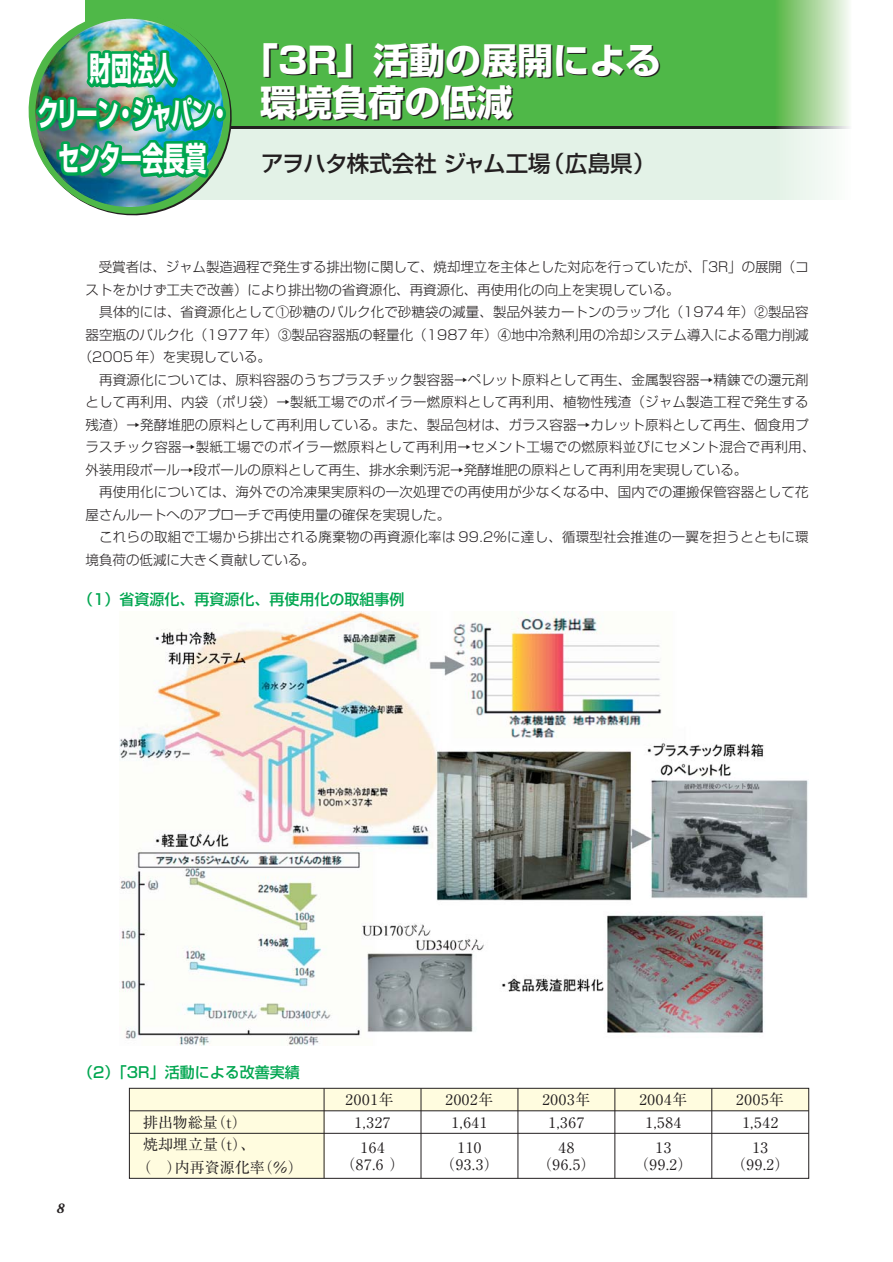
<style>
.page{position:relative;width:893px;height:1262px;background:#fff}
.page>*{position:absolute;margin:0;border:0;box-sizing:border-box;transform-origin:0 0}
.t1{font:700 36px/42px "Shin Go";color:#fff}
.t2{font:700 33px/45px "Shin Go";letter-spacing:-.03em;color:#fff;text-align:center;scale:.65 1}
.t3{font:500 22.5px "Shin Go";color:#231f20}
.t4{font:15px/22.5px "Ryumin";letter-spacing:.05em;color:#231f20;text-align:center}
.t5{font:500 15px "Shin Go";color:#00a650}
.t6{font:italic 700 15px "Adobe Garamond";color:#231f20}
.t7{font:300 13.5px "Shin Go";letter-spacing:.01em;color:#231f20}
.t8{font:300 13.5px "Shin Go";letter-spacing:-.01em;color:#231f20}
</style>
<div class="page">
<div style="left:85px;top:128px;width:766px;height:72px;background:#e3f2e7"></div>
<svg style="left:254px;top:0;width:595px;height:127px;background:#59ba51"></svg>
<svg style="left:254px;top:127px;width:595px;height:1px"></svg>
<img style="left:28px;top:0;width:224px;height:216px">
<img style="left:126px;top:19px;width:93px;height:65px">
<div style="left:129px;top:1088px;width:679px;height:22px;background:#fffcdf"></div>
<div style="left:129px;top:1110px;width:195px;height:67px;background:#fffcdf"></div>
<div style="left:129px;top:1087px;width:680px;height:91px;border:1px solid #231f20"></div>
<hr style="left:129px;top:1110px;width:679px;height:1px;background:#231f20">
<hr style="left:129px;top:1133px;width:679px;height:1px;background:#231f20">
<hr style="left:324px;top:1088px;width:1px;height:90px;background:#231f20">
<hr style="left:421px;top:1088px;width:1px;height:90px;background:#231f20">
<hr style="left:517px;top:1088px;width:1px;height:90px;background:#231f20">
<hr style="left:614px;top:1088px;width:1px;height:90px;background:#231f20">
<hr style="left:711px;top:1088px;width:1px;height:90px;background:#231f20">
<img style="left:119px;top:612px;width:689px;height:433px">
<h2 class="t2" style="left:37px;top:51px;width:299px">財団法人<br>クリーン・ジャパン・センター会長賞</h2>
<h1 class="t1" style="left:260px;top:44px;width:402px;text-indent:-18px">「3R」活動の展開による環境負荷の低減</h1>
<h3 class="t3" style="left:261px;top:155px;width:396px">アヲハタ株式会社 ジャム工場（広島県）</h3>
<p class="t8" style="left:85px;top:262px;width:724px">　受賞者は、ジャム製造過程で発生する排出物に関して、焼却埋立を主体とした対応を行っていたが、「3R」の展開（コ</p>
<p class="t7" style="left:85px;top:284px;width:595px">ストをかけず工夫で改善）により排出物の省資源化、再資源化、再使用化の向上を実現している。</p>
<p class="t7" style="left:85px;top:307px;width:724px">　具体的には、省資源化として①砂糖のバルク化で砂糖袋の減量、製品外装カートンのラップ化（1974 年）②製品容</p>
<p class="t7" style="left:85px;top:329px;width:724px">器空瓶のバルク化（1977 年）③製品容器瓶の軽量化（1987 年）④地中冷熱利用の冷却システム導入による電力削減</p>
<p class="t7" style="left:79px;top:352px;width:194px">（2005 年）を実現している。</p>
<p class="t7" style="left:85px;top:374px;width:724px">　再資源化については、原料容器のうちプラスチック製容器→ペレット原料として再生、金属製容器→精錬での還元剤</p>
<p class="t7" style="left:85px;top:397px;width:724px">として再利用、内袋（ポリ袋）→製紙工場でのボイラー燃原料として再利用、植物性残渣（ジャム製造工程で発生する</p>
<p class="t7" style="left:85px;top:419px;width:724px">残渣）→発酵堆肥の原料として再利用している。また、製品包材は、ガラス容器→カレット原料として再生、個食用プ</p>
<p class="t7" style="left:85px;top:442px;width:731px">ラスチック容器→製紙工場でのボイラー燃原料として再利用→セメント工場での燃原料並びにセメント混合で再利用、</p>
<p class="t7" style="left:85px;top:464px;width:663px">外装用段ボール→段ボールの原料として再生、排水余剰汚泥→発酵堆肥の原料として再利用を実現している。</p>
<p class="t7" style="left:85px;top:487px;width:724px">　再使用化については、海外での冷凍果実原料の一次処理での再使用が少なくなる中、国内での運搬保管容器として花</p>
<p class="t7" style="left:85px;top:509px;width:366px">屋さんルートへのアプローチで再使用量の確保を実現した。</p>
<p class="t7" style="left:85px;top:532px;width:724px">　これらの取組で工場から排出される廃棄物の再資源化率は 99.2％に達し、循環型社会推進の一翼を担うとともに環</p>
<p class="t7" style="left:85px;top:554px;width:231px">境負荷の低減に大きく貢献している。</p>
<p class="t5" style="left:78px;top:594px;width:328px">（1）省資源化、再資源化、再使用化の取組事例</p>
<p class="t6" style="left:56px;top:1202px;width:9px">8</p>
<p class="t5" style="left:78px;top:1066px;width:238px">（2）「3R」活動による改善実績　</p>
<p class="t4" style="left:143px;top:1112px;width:105px">排出物総量（t）</p>
<p class="t4" style="left:143px;top:1135px;width:114px">焼却埋立量（t）、</p>
<p class="t4" style="left:136px;top:1157px;width:168px">（　）内再資源化率（％）</p>
<p class="t4" style="left:345px;top:1090px;width:50px">2001年<br>1,327</p>
<p class="t4" style="left:340px;top:1141px;width:66px;line-height:16.5px">164（87.6 ）</p>
<p class="t4" style="left:445px;top:1090px;width:49px">2002年<br>1,641</p>
<p class="t4" style="left:440px;top:1141px;width:61px;line-height:16.5px">110（93.3）</p>
<p class="t4" style="left:542px;top:1090px;width:49px">2003年<br>1,367</p>
<p class="t4" style="left:537px;top:1141px;width:61px;line-height:16.5px">48（96.5）</p>
<p class="t4" style="left:639px;top:1090px;width:49px">2004年<br>1,584</p>
<p class="t4" style="left:633px;top:1141px;width:61px;line-height:16.5px">13（99.2）</p>
<p class="t4" style="left:736px;top:1090px;width:49px">2005年<br>1,542</p>
<p class="t4" style="left:730px;top:1141px;width:61px;line-height:16.5px">13（99.2）</p>
</div>
